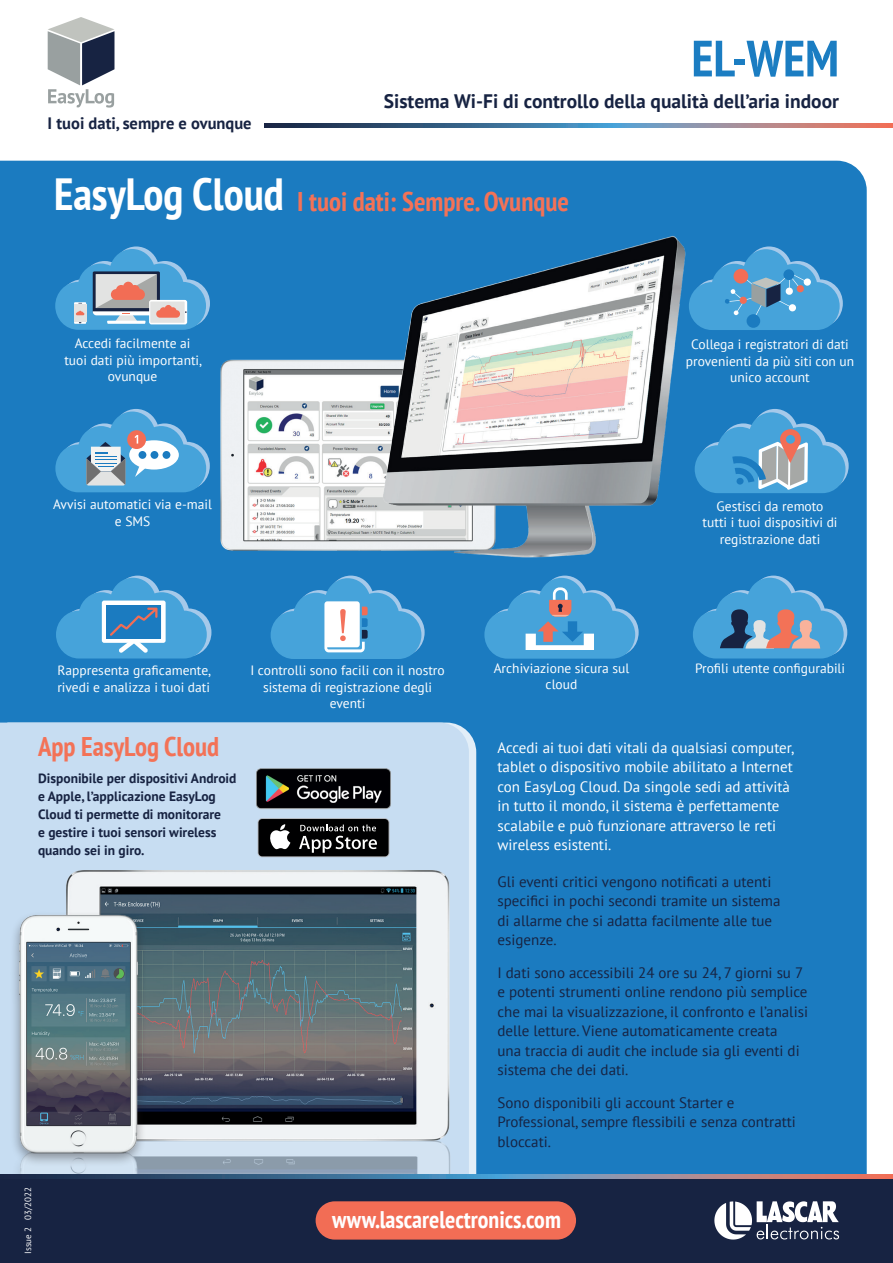
<style>
.page{position:relative;width:893px;height:1263px;background:#fff}
.page>*{position:absolute;margin:0;border:0;box-sizing:border-box;transform-origin:0 0}
.t1{font:700 condensed 51px "PT Sans";color:#1b7dc2}
.t2{font:700 condensed 45px "PT Sans";color:#fff}
.t3{font:700 condensed 27px "PT Sans";color:#f37257}
.t4{font:700 condensed 24px "PT Sans";color:#fff}
.t5{font:700 19.5px "PT Sans";color:#172342}
.t6{font:700 16.5px "PT Sans";color:#172342}
.t7{font:15px/19.5px "PT Sans";color:#172342}
.t8{font:15px/19.5px "PT Sans";color:#fff}
.t9{font:13.5px/16.5px "PT Sans";color:#fff;text-align:center}
.t10{font:700 13.5px/18px "PT Sans";color:#172342}
.t11{font:9px "PT Sans";color:#fff}
</style>
<div class="page">
<div style="left:0;top:161px;width:867px;height:1013px;background:#1b7bc0"></div>
<div style="left:0;top:722px;width:469px;height:452px;background:#c7ddf2"></div>
<img style="left:149px;top:1164px;width:313px;height:10px">
<img style="left:7px;top:1158px;width:142px;height:16px">
<img style="left:246px;top:758px;width:155px;height:60px">
<div style="left:258px;top:818px;width:131px;height:39px;background:#b2b3b7;border-radius:5px"></div>
<div style="left:258px;top:819px;width:131px;height:37px;background:#000001;border-radius:4px"></div>
<svg style="left:270px;top:824px;width:20px;height:21px"></svg>
<svg style="left:300px;top:824px;width:77px;height:21px"></svg>
<img style="left:46px;top:845px;width:416px;height:319px">
<div style="left:9px;top:911px;width:138px;height:256px;background:#231f20;opacity:.4"></div>
<img style="left:7px;top:909px;width:142px;height:249px">
<svg style="left:484px;top:576px;width:155px;height:83px;background:#4d9bcf"></svg>
<svg style="left:701px;top:246px;width:142px;height:84px;background:#4798cd"></svg>
<div style="left:740px;top:297px;width:7px;height:7px;background:#f26d55;border-radius:50%"></div>
<div style="left:783px;top:269px;width:11px;height:11px;background:#1b7bc0;border-radius:50%"></div>
<svg style="left:55px;top:409px;width:155px;height:83px;background:#5ba1d0"></svg>
<svg style="left:56px;top:576px;width:155px;height:82px;background:#499ad1"></svg>
<svg style="left:693px;top:576px;width:154px;height:82px;background:#4f92c2"></svg>
<svg style="left:55px;top:246px;width:155px;height:84px;background:#669dc5"></svg>
<svg style="left:271px;top:576px;width:154px;height:83px;background:#57a4d6"></svg>
<svg style="left:701px;top:409px;width:148px;height:84px;background:#559ccc"></svg>
<div style="left:0;top:1178px;width:893px;height:85px;background:#172342"></div>
<svg style="left:714px;top:1201px;width:125px;height:38px"></svg>
<svg style="left:0;top:1174px;width:893px;height:4px;background:#67728b"></svg>
<div style="left:316px;top:1201px;width:260px;height:38px;background:#f26d55;border-radius:19px"></div>
<img style="left:217px;top:354px;width:152px;height:203px">
<img style="left:369px;top:231px;width:332px;height:332px">
<svg style="left:265px;top:123px;width:628px;height:5px;background:#67728b"></svg>
<svg style="left:48px;top:17px;width:66px;height:91px"></svg>
<p class="t6" style="left:48px;top:113px;width:206px">I tuoi dati, sempre e ovunque</p>
<h1 class="t1" style="left:691px;top:25px;width:149px">EL-WEM</h1>
<h3 class="t5" style="left:384px;top:88px;width:457px">Sistema Wi-Fi di controllo della qualità dell’aria indoor</h3>
<h2 class="t2" style="left:54px;top:164px;width:231px">EasyLog Cloud</h2>
<h3 class="t3" style="left:297px;top:184px;width:273px">I tuoi dati: Sempre. Ovunque</h3>
<p class="t9" style="left:64px;top:335px;width:139px">Accedi facilmente ai tuoi dati più importanti, ovunque</p>
<p class="t9" style="left:53px;top:496px;width:161px">Avvisi automatici via e-mail e SMS</p>
<p class="t9" style="left:686px;top:336px;width:170px">Collega i registratori di dati provenienti da più siti con un unico account</p>
<p class="t9" style="left:703px;top:497px;width:136px">Gestisci da remoto<br>tutti i tuoi dispositivi di registrazione dati</p>
<p class="t9" style="left:57px;top:662px;width:155px;text-align:left">Rappresenta graficamente, rivedi e analizza i tuoi dati</p>
<p class="t9" style="left:695px;top:660px;width:152px">Profili utente configurabili</p>
<p class="t9" style="left:494px;top:660px;width:137px">Archiviazione sicura sul cloud</p>
<p class="t9" style="left:250px;top:662px;width:196px">I controlli sono facili con il nostro sistema di registrazione degli eventi</p>
<h3 class="t3" style="left:38px;top:728px;width:183px">App EasyLog Cloud</h3>
<p class="t10" style="left:38px;top:769px;width:200px">Disponibile per dispositivi Android e Apple, l’applicazione EasyLog<br>Cloud ti permette di monitorare<br>e gestire i tuoi sensori wireless quando sei in giro.</p>
<p class="t11" style="left:22px;top:1254px;width:68px;rotate:-90deg">Issue 2 03/2022</p>
<p class="t8" style="left:497px;top:737px;width:298px">Accedi ai tuoi dati vitali da qualsiasi computer, tablet o dispositivo mobile abilitato a Internet con EasyLog Cloud. Da singole sedi ad attività in tutto il mondo, il sistema è perfettamente scalabile e può funzionare attraverso le reti wireless esistenti.</p>
<p class="t7" style="left:497px;top:872px;width:284px">Gli eventi critici vengono notificati a utenti specifici in pochi secondi tramite un sistema di allarme che si adatta facilmente alle tue esigenze.</p>
<p class="t7" style="left:497px;top:962px;width:312px">I dati sono accessibili 24 ore su 24, 7 giorni su 7 e potenti strumenti online rendono più semplice che mai la visualizzazione, il confronto e l’analisi delle letture. Viene automaticamente creata<br>una traccia di audit che include sia gli eventi di sistema che dei dati.</p>
<p class="t7" style="left:497px;top:1092px;width:300px">Sono disponibili gli account Starter e<br>Professional, sempre flessibili e senza contratti bloccati.</p>
<h3 class="t4" style="left:332px;top:1204px;width:230px">www.lascarelectronics.com</h3>
</div>
